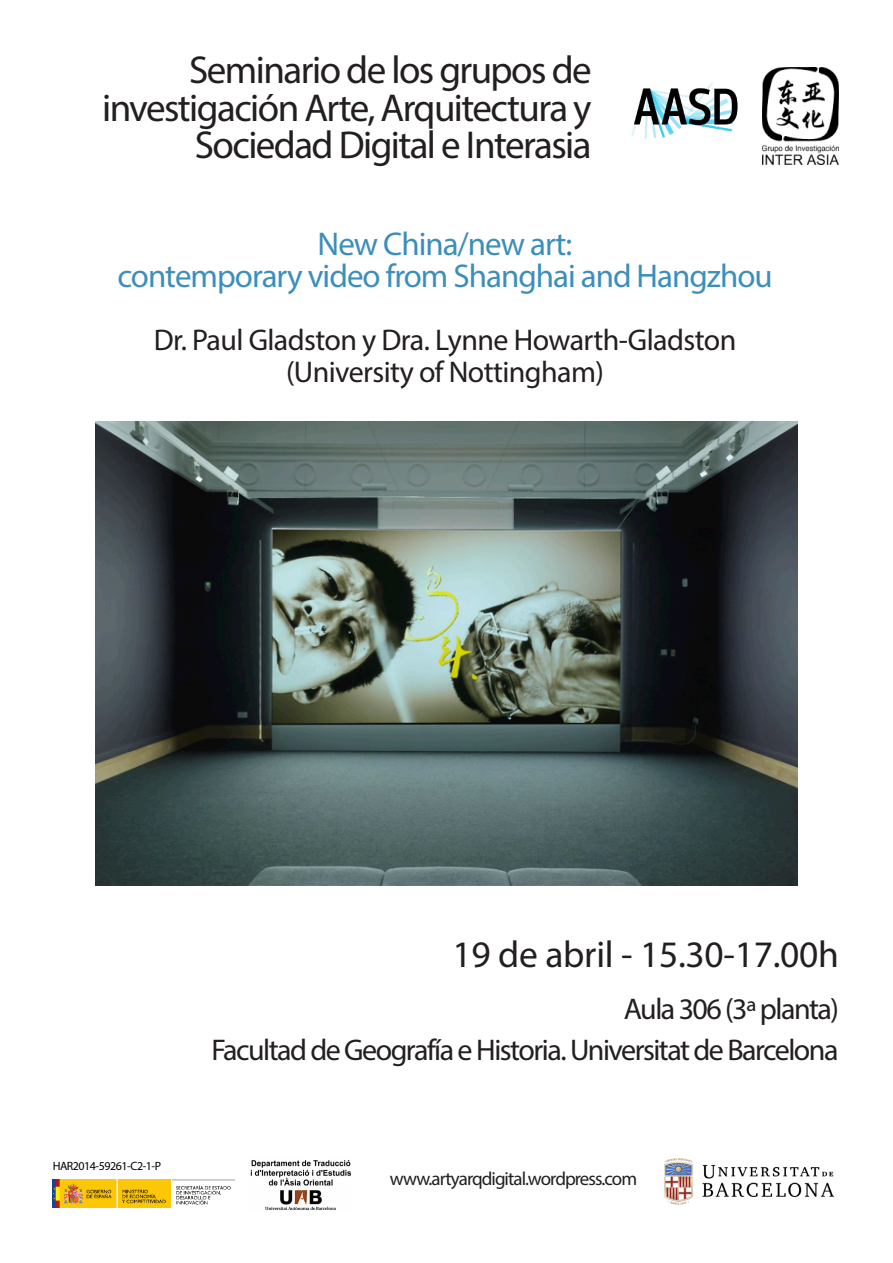
<style>
.page{position:relative;width:893px;height:1263px;background:#fff}
.page>*{position:absolute;margin:0;border:0;box-sizing:border-box;transform-origin:0 0}
.t1{font:39px "Myriad Pro";letter-spacing:-.04em;color:#231f20}
.t2{font:37.5px "Myriad Pro";letter-spacing:-.005em;color:#231f20}
.t3{font:33px "Myriad Pro";letter-spacing:-.03em;color:#3c8fba}
.t4{font:30px "Myriad Pro";letter-spacing:-.045em;color:#231f20}
.t5{font:30px "Myriad Pro";letter-spacing:-.02em;color:#231f20}
.t6{font:18.9px "Myriad Pro";letter-spacing:-.05em;color:#231f20}
.t7{font:12px "Myriad Pro";letter-spacing:-.04em;color:#000}
</style>
<div class="page">
<img style="left:53px;top:1179px;width:182px;height:29px">
<img style="left:664px;top:1158px;width:170px;height:47px">
<img style="left:250px;top:1160px;width:101px;height:51px">
<img style="left:95px;top:421px;width:703px;height:464px">
<img style="left:631px;top:82px;width:107px;height:57px">
<img style="left:762px;top:67px;width:76px;height:98px">
<p class="t1" style="left:189px;top:46px;width:404px">Seminario de los grupos de</p>
<p class="t1" style="left:102px;top:84px;width:491px">investigación Arte, Arquitectura y</p>
<p class="t1" style="left:195px;top:121px;width:398px">Sociedad Digital e Interasia</p>
<p class="t3" style="left:318px;top:224px;width:256px">New China/new art:</p>
<p class="t3" style="left:117px;top:255px;width:657px">contemporary video from Shanghai and Hangzhou</p>
<p class="t5" style="left:154px;top:322px;width:584px">Dr. Paul Gladston y Dra. Lynne Howarth-Gladston</p>
<p class="t5" style="left:286px;top:353px;width:319px">(University of Nottingham)</p>
<p class="t2" style="left:453px;top:931px;width:388px">19 de abril - 15.30-17.00h</p>
<p class="t7" style="left:53px;top:1159px;width:110px">HAR2014-59261-C2-1-P</p>
<p class="t4" style="left:624px;top:990px;width:217px">Aula 306 (3ª planta)</p>
<p class="t4" style="left:212px;top:1031px;width:628px">Facultad de Geografía e Historia. Universitat de Barcelona</p>
<p class="t6" style="left:390px;top:1166px;width:249px">www.artyarqdigital.wordpress.com</p>
</div>
